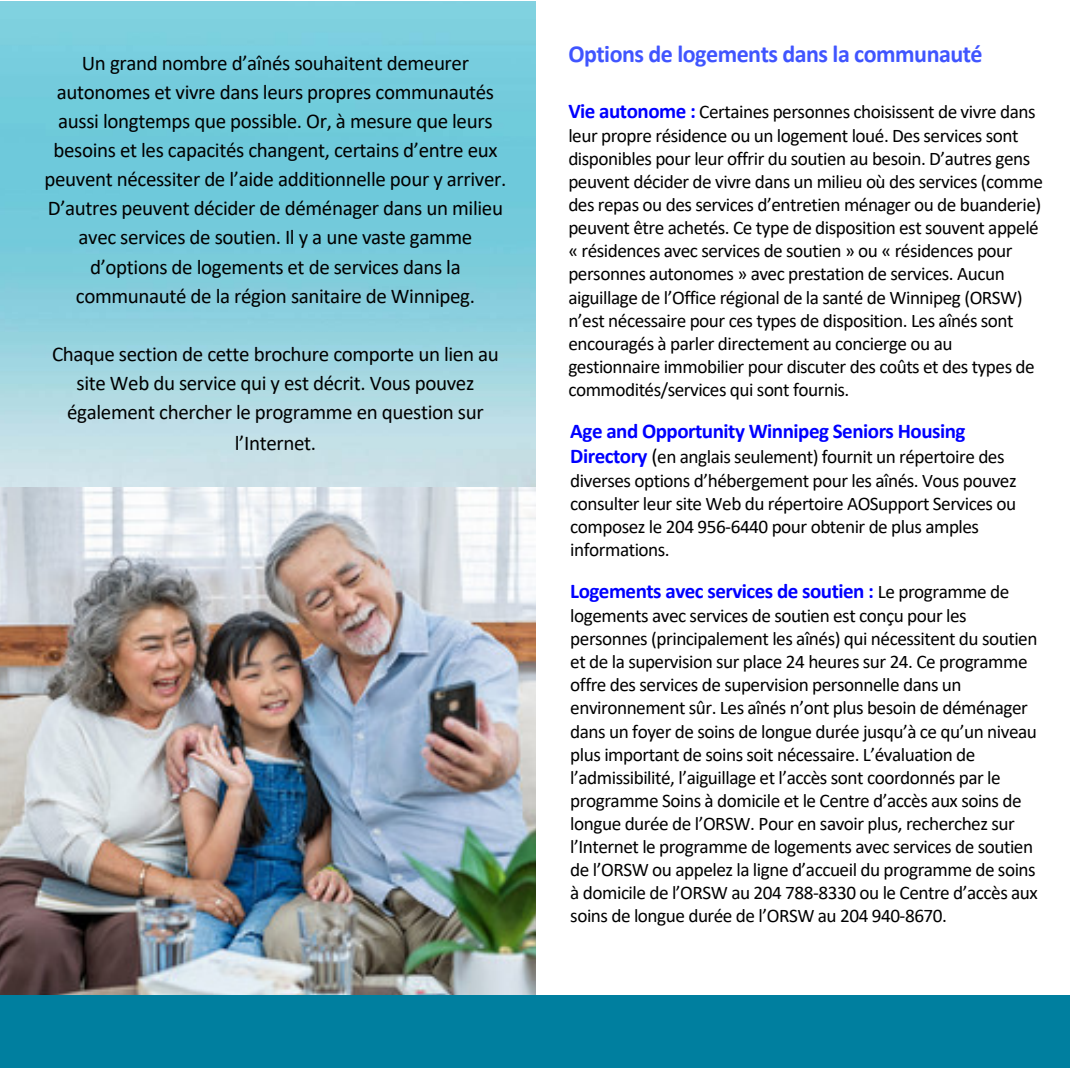
<style>
.page{position:relative;width:1071px;height:1071px;background:#fff}
.page>*{position:absolute;margin:0;border:0;box-sizing:border-box;transform-origin:0 0}
.t1{font:700 24.5px "Calibri";letter-spacing:-.02em;color:#4055ff}
.t2{font:21px/29.1px "Calibri";letter-spacing:-.02em;color:#000;text-align:center}
.t3{font:700 21px "Calibri";letter-spacing:-.025em;color:#00f}
.t4{font:19.25px/23.1px "Calibri";letter-spacing:-.025em;color:#000}
.s1{font-weight:700;font-size:21px;color:#00f}
.s2{font-size:21px}
.s3{font-weight:400;font-size:19.25px;color:#000}
</style>
<div class="page">
<img style="left:0;top:487px;width:536px;height:509px">
<div style="left:0;top:996px;width:1069px;height:71px;background:#007f9f"></div>
<p class="t2" style="left:44px;top:48px;width:463px">Un grand nombre d’aînés souhaitent demeurer autonomes et vivre dans leurs propres communautés aussi longtemps que possible. Or, à mesure que leurs besoins et les capacités changent, certains d’entre eux peuvent nécessiter de l’aide additionnelle pour y arriver.<br>D’autres peuvent décider de déménager dans un milieu avec services de soutien. Il y a une vaste gamme d’options de logements et de services dans la communauté de la région sanitaire de Winnipeg.</p>
<p class="t2" style="left:52px;top:339px;width:448px;line-height:29.6px">Chaque section de cette brochure comporte un lien au site Web du service qui y est décrit. Vous pouvez également chercher le programme en question sur l’Internet.</p>
<p class="t1" style="left:568px;top:37px;width:416px">Options de logements dans la communauté</p>
<p class="t4" style="left:568px;top:99px;width:476px"><span class="s1">Vie autonome :</span> Certaines personnes choisissent de vivre dans leur propre résidence ou un logement loué. Des services sont disponibles pour leur offrir du soutien au besoin. D’autres gens peuvent décider de vivre dans un milieu où des services (comme des repas ou des services d’entretien ménager ou de buanderie) peuvent être achetés. Ce type de disposition est souvent appelé « résidences avec services de soutien » ou « résidences pour personnes autonomes » avec prestation de services. Aucun aiguillage de l’Office régional de la santé de Winnipeg (ORSW) n’est nécessaire pour ces types de disposition. Les aînés sont encouragés à parler directement au concierge ou au gestionnaire immobilier pour discuter des coûts et des types de commodités/services qui sont fournis.</p>
<p class="t3" style="left:570px;top:416px;width:397px">Age and Opportunity Winnipeg Seniors Housing</p>
<p class="t4" style="left:570px;top:445px;width:448px"><span class="s1">Directory</span> <span class="s2">(</span>en anglais seulement) fournit un répertoire des diverses options d’hébergement pour les aînés. Vous pouvez consulter leur site Web du répertoire AOSupport Services ou composez le 204 956-6440 pour obtenir de plus amples informations.</p>
<p class="t3" style="left:570px;top:576px;width:441px">Logements avec services de soutien : <span class="s3">Le programme de</span></p>
<p class="t4" style="left:570px;top:604px;width:469px">logements avec services de soutien est conçu pour les personnes (principalement les aînés) qui nécessitent du soutien et de la supervision sur place 24 heures sur 24. Ce programme offre des services de supervision personnelle dans un environnement sûr. Les aînés n’ont plus besoin de déménager dans un foyer de soins de longue durée jusqu’à ce qu’un niveau plus important de soins soit nécessaire. L’évaluation de l’admissibilité, l’aiguillage et l’accès sont coordonnés par le programme Soins à domicile et le Centre d’accès aux soins de longue durée de l’ORSW. Pour en savoir plus, recherchez sur l’Internet le programme de logements avec services de soutien de l’ORSW ou appelez la ligne d’accueil du programme de soins à domicile de l’ORSW au 204 788-8330 ou le Centre d’accès aux soins de longue durée de l’ORSW au 204 940-8670.</p>
</div>
